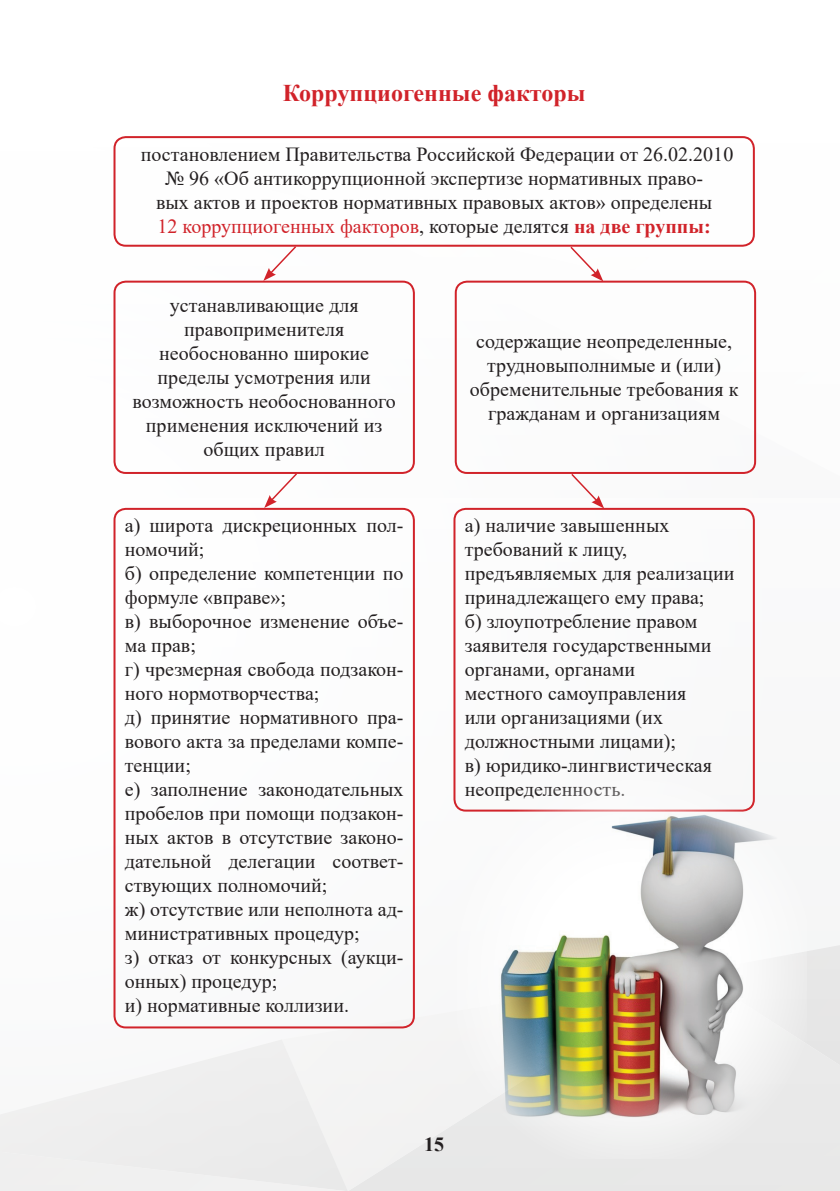
<style>
.page{position:relative;width:840px;height:1191px;background:#fff}
.page>*{position:absolute;margin:0;border:0;box-sizing:border-box;transform-origin:0 0}
.t1{font:700 24px "Times New Roman";color:#d1232a}
.t2{font:20px/24px "Times New Roman";color:#231f20;text-align:center}
.t3{font:700 20px "Times New Roman";color:#231f20}
.s1{color:#d1232a}
.s2{font-weight:700;color:#d1232a}
</style>
<div class="page">
<svg style="left:806px;top:945px;width:33px;height:27px"></svg>
<div style="left:694px;top:972px;width:145px;height:219px;background:#e8e8e8"></div>
<svg style="left:282px;top:972px;width:412px;height:219px"></svg>
<svg style="left:0;top:1039px;width:348px;height:101px"></svg>
<div style="left:0;top:1140px;width:348px;height:51px;background:#eee"></div>
<div style="left:113px;top:136px;width:641px;height:111px;border:2px solid #d1232a;border-radius:11px"></div>
<div style="left:113px;top:281px;width:301px;height:193px;border:2px solid #d1232a;border-radius:11px"></div>
<div style="left:113px;top:508px;width:301px;height:520px;border:2px solid #d1232a;border-radius:11px"></div>
<div style="left:453px;top:508px;width:301px;height:303px;border:2px solid #d1232a;border-radius:11px"></div>
<div style="left:454px;top:281px;width:301px;height:193px;border:2px solid #d1232a;border-radius:11px"></div>
<svg style="left:263px;top:245px;width:34px;height:36px"></svg>
<svg style="left:264px;top:472px;width:34px;height:36px"></svg>
<svg style="left:568px;top:245px;width:35px;height:36px"></svg>
<svg style="left:569px;top:472px;width:34px;height:36px"></svg>
<img style="left:457px;top:780px;width:349px;height:378px">
<p class="t1" style="left:283px;top:76px;width:304px">Коррупциогенные факторы</p>
<p class="t2" style="left:141px;top:141px;width:593px">постановлением Правительства Российской Федерации от 26.02.2010 № 96 «Об антикоррупционной экспертизе нормативных право-<br>вых актов и проектов нормативных правовых актов» определены<br><span class="s1">12 коррупциогенных факторов</span>, которые делятся <span class="s2">на две группы:</span></p>
<p class="t2" style="left:132px;top:293px;width:264px">устанавливающие для правоприменителя необоснованно широкие пределы усмотрения или возможность необоснованного применения исключений из общих правил</p>
<p class="t2" style="left:469px;top:329px;width:270px">содержащие неопределенные, трудновыполнимые и (или) обременительные требования к гражданам и организациям</p>
<p class="t2" style="left:125px;top:513px;width:280px;text-align:left">а) широта дискреционных пол&shy;номочий;<br>б) определение компетенции по формуле «вправе»;<br>в) выборочное изменение объе&shy;ма прав;<br>г) чрезмерная свобода подзакон&shy;ного нормотворчества;<br>д) принятие нормативного пра&shy;вового акта за пределами компе&shy;тенции;<br>е) заполнение законодательных пробелов при помощи подзакон&shy;ных актов в отсутствие законо&shy;дательной делегации соответ&shy;ствующих полномочий;<br>ж) отсутствие или неполнота ад&shy;министративных процедур;<br>з) отказ от конкурсных (аукци&shy;онных) процедур;<br>и) нормативные коллизии.</p>
<p class="t2" style="left:464px;top:513px;width:271px;text-align:left">а) наличие завышенных требований к лицу, предъявляемых для реализации принадлежащего ему права;<br>б) злоупотребление правом заявителя государственными органами, органами<br>местного самоуправления<br>или организациями (их должностными лицами);<br>в) юридико-лингвистическая неопределенность.</p>
<p class="t3" style="left:424px;top:1130px;width:21px">15</p>
</div>
